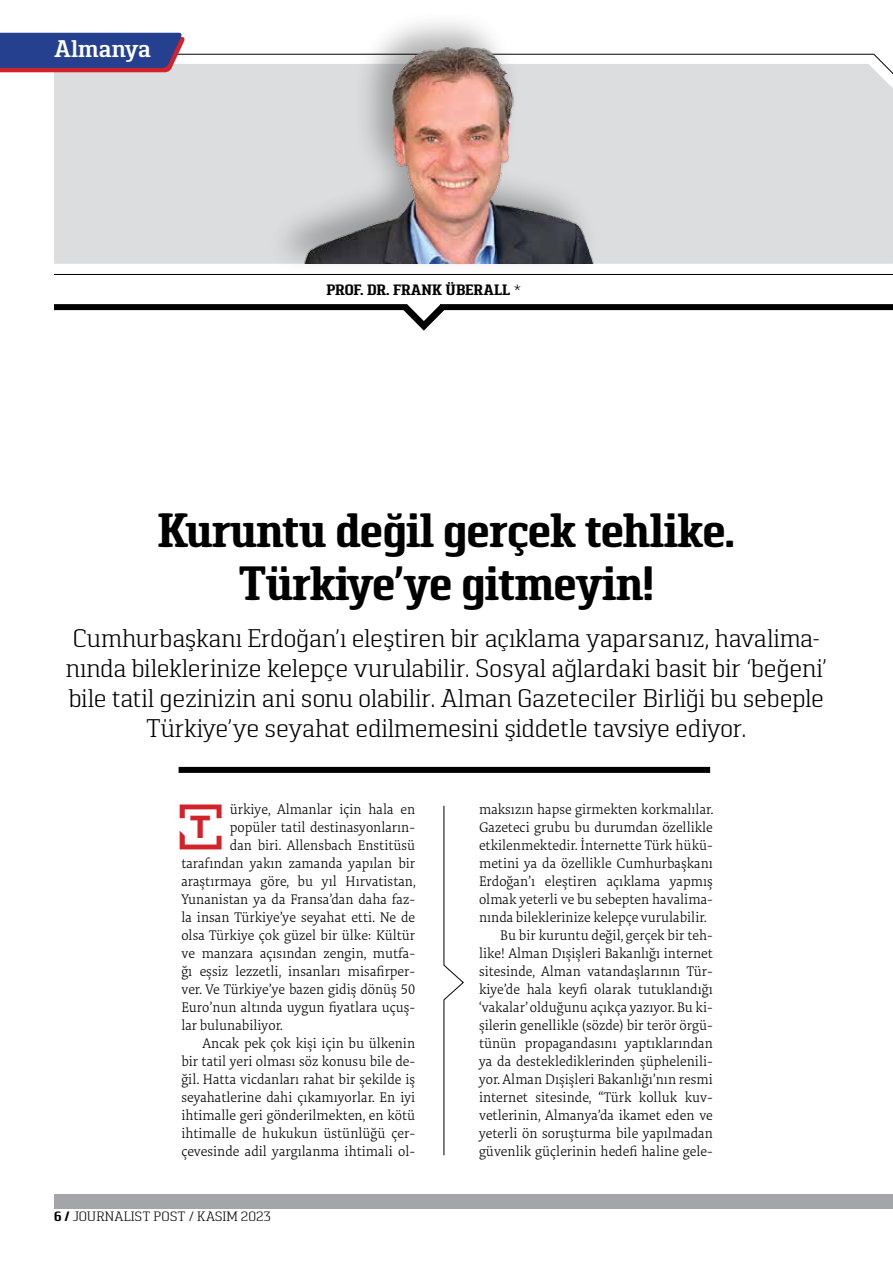
<style>
.page{position:relative;width:893px;height:1263px;background:#fff}
.page>*{position:absolute;margin:0;border:0;box-sizing:border-box;transform-origin:0 0}
.t1{font:700 48px/52.5px "Pancetta Serif Pro";letter-spacing:-.025em;color:#000;text-align:center;scale:.96 1}
.t2{font:31.5px "billcorporatenarrow super";color:#d2232a}
.t3{font:300 25.5px/30px "Pancetta Serif Pro";letter-spacing:-.01em;color:#000;text-align:center}
.t4{font:600 24px "Pancetta Serif Pro";letter-spacing:-.01em;color:#fff}
.t5{font:700 15px "Pancetta Serif Pro";color:#000}
.t6{font:200 14.25px "Tundra Web Pro";color:#000}
.t7{font:300 13.5px "Pancetta Serif Pro";color:#000}
.s1{font-weight:300}
.s2{font-weight:700}
</style>
<div class="page">
<hr style="left:54px;top:54px;width:820px;height:1px;background:#000">
<svg style="left:873px;top:54px;width:11px;height:10px"></svg>
<div style="left:54px;top:1194px;width:839px;height:15px;background:#a3a5a8"></div>
<div style="left:54px;top:64px;width:839px;height:200px;background:#dcddde"></div>
<div style="left:266px;top:10px;width:334px;height:266px;background:#000;opacity:.31"></div>
<img style="left:272px;top:34px;width:355px;height:230px">
<div style="left:54px;top:304px;width:353px;height:6px;background:#000"></div>
<div style="left:440px;top:304px;width:453px;height:6px;background:#000"></div>
<svg style="left:395px;top:304px;width:58px;height:27px"></svg>
<div style="left:179px;top:767px;width:531px;height:6px;background:#000"></div>
<hr style="left:444px;top:1000px;width:1px;height:155px;background:#000">
<hr style="left:444px;top:806px;width:1px;height:159px;background:#000">
<svg style="left:443px;top:964px;width:21px;height:36px"></svg>
<svg style="left:180px;top:804px;width:42px;height:45px"></svg>
<svg style="left:0;top:33px;width:186px;height:39px;background:#414387"></svg>
<hr style="left:54px;top:274px;width:839px;height:1px;background:#000">
<h3 class="t4" style="left:54px;top:36px;width:99px">Almanya</h3>
<p class="t5" style="left:326px;top:282px;width:196px">PROF. DR. FRANK ÜBERALL <span class="s1">*</span></p>
<h1 class="t1" style="left:158px;top:504px;width:603px">Kuruntu değil gerçek tehlike.<br>Türkiye’ye gitmeyin!</h1>
<p class="t3" style="left:66px;top:623px;width:763px">Cumhurbaşkanı Erdoğan’ı eleştiren bir açıklama yaparsanız, havalima&shy;nında bileklerinize kelepçe vurulabilir. Sosyal ağlardaki basit bir ‘beğeni’ bile tatil gezinizin ani sonu olabilir. Alman Gazeteciler Birliği bu sebeple Türkiye’ye seyahat edilmemesini şiddetle tavsiye ediyor.</p>
<p class="t6" style="left:230px;top:801px;width:187px">ürkiye, Almanlar için hala en</p>
<p class="t6" style="left:230px;top:819px;width:187px">popüler tatil destinasyonların-</p>
<p class="t6" style="left:230px;top:837px;width:187px">dan biri. Allensbach Enstitüsü</p>
<p class="t6" style="left:181px;top:855px;width:235px">tarafından yakın zamanda yapılan bir</p>
<p class="t6" style="left:181px;top:873px;width:236px">araştırmaya göre, bu yıl Hırvatistan,</p>
<p class="t6" style="left:181px;top:891px;width:235px">Yunanistan ya da Fransa’dan daha faz-</p>
<p class="t6" style="left:181px;top:909px;width:235px">la insan Türkiye’ye seyahat etti. Ne de</p>
<p class="t6" style="left:181px;top:927px;width:235px">olsa Türkiye çok güzel bir ülke: Kültür</p>
<p class="t6" style="left:181px;top:945px;width:235px">ve manzara açısından zengin, mutfa-</p>
<p class="t6" style="left:181px;top:963px;width:235px">ğı eşsiz lezzetli, insanları misafirper-</p>
<p class="t6" style="left:181px;top:981px;width:235px">ver. Ve Türkiye’ye bazen gidiş dönüş 50</p>
<p class="t6" style="left:181px;top:999px;width:235px">Euro’nun altında uygun fiyatlara uçuş-</p>
<p class="t6" style="left:181px;top:1017px;width:103px">lar bulunabiliyor.</p>
<p class="t6" style="left:203px;top:1035px;width:214px">Ancak pek çok kişi için bu ülkenin</p>
<p class="t6" style="left:181px;top:1053px;width:235px">bir tatil yeri olması söz konusu bile de-</p>
<p class="t6" style="left:181px;top:1071px;width:235px">ğil. Hatta vicdanları rahat bir şekilde iş</p>
<p class="t6" style="left:181px;top:1089px;width:235px">seyahatlerine dahi çıkamıyorlar. En iyi</p>
<p class="t6" style="left:181px;top:1107px;width:235px">ihtimalle geri gönderilmekten, en kötü</p>
<p class="t6" style="left:181px;top:1125px;width:235px">ihtimalle de hukukun üstünlüğü çer-</p>
<p class="t6" style="left:181px;top:1143px;width:235px">çevesinde adil yargılanma ihtimali ol-</p>
<h2 class="t2" style="left:190px;top:805px;width:22px">T</h2>
<p class="t7" style="left:54px;top:1209px;width:218px"><span class="s2">6 /</span> JOURNALIST POST / KASIM 2023</p>
<p class="t6" style="left:479px;top:801px;width:236px">maksızın hapse girmekten korkmalılar.</p>
<p class="t6" style="left:479px;top:819px;width:235px">Gazeteci grubu bu durumdan özellikle</p>
<p class="t6" style="left:479px;top:837px;width:235px">etkilenmektedir. İnternette Türk hükü-</p>
<p class="t6" style="left:479px;top:855px;width:235px">metini ya da özellikle Cumhurbaşkanı</p>
<p class="t6" style="left:479px;top:873px;width:235px">Erdoğan’ı eleştiren açıklama yapmış</p>
<p class="t6" style="left:479px;top:891px;width:235px">olmak yeterli ve bu sebepten havalima-</p>
<p class="t6" style="left:479px;top:909px;width:229px">nında bileklerinize kelepçe vurulabilir.</p>
<p class="t6" style="left:500px;top:927px;width:214px">Bu bir kuruntu değil, gerçek bir teh-</p>
<p class="t6" style="left:479px;top:945px;width:235px">like! Alman Dışişleri Bakanlığı internet</p>
<p class="t6" style="left:479px;top:963px;width:235px">sitesinde, Alman vatandaşlarının Tür-</p>
<p class="t6" style="left:479px;top:981px;width:235px">kiye’de hala keyfi olarak tutuklandığı</p>
<p class="t6" style="left:479px;top:999px;width:235px">‘vakalar’ olduğunu açıkça yazıyor. Bu ki-</p>
<p class="t6" style="left:479px;top:1017px;width:235px">şilerin genellikle (sözde) bir terör örgü-</p>
<p class="t6" style="left:479px;top:1035px;width:235px">tünün propagandasını yaptıklarından</p>
<p class="t6" style="left:479px;top:1053px;width:235px">ya da desteklediklerinden şüphelenili-</p>
<p class="t6" style="left:479px;top:1071px;width:235px">yor. Alman Dışişleri Bakanlığı’nın resmi</p>
<p class="t6" style="left:479px;top:1089px;width:235px">internet sitesinde, “Türk kolluk kuv-</p>
<p class="t6" style="left:479px;top:1107px;width:235px">vetlerinin, Almanya’da ikamet eden ve</p>
<p class="t6" style="left:479px;top:1125px;width:235px">yeterli ön soruşturma bile yapılmadan</p>
<p class="t6" style="left:479px;top:1143px;width:235px">güvenlik güçlerinin hedefi haline gele-</p>
</div>
